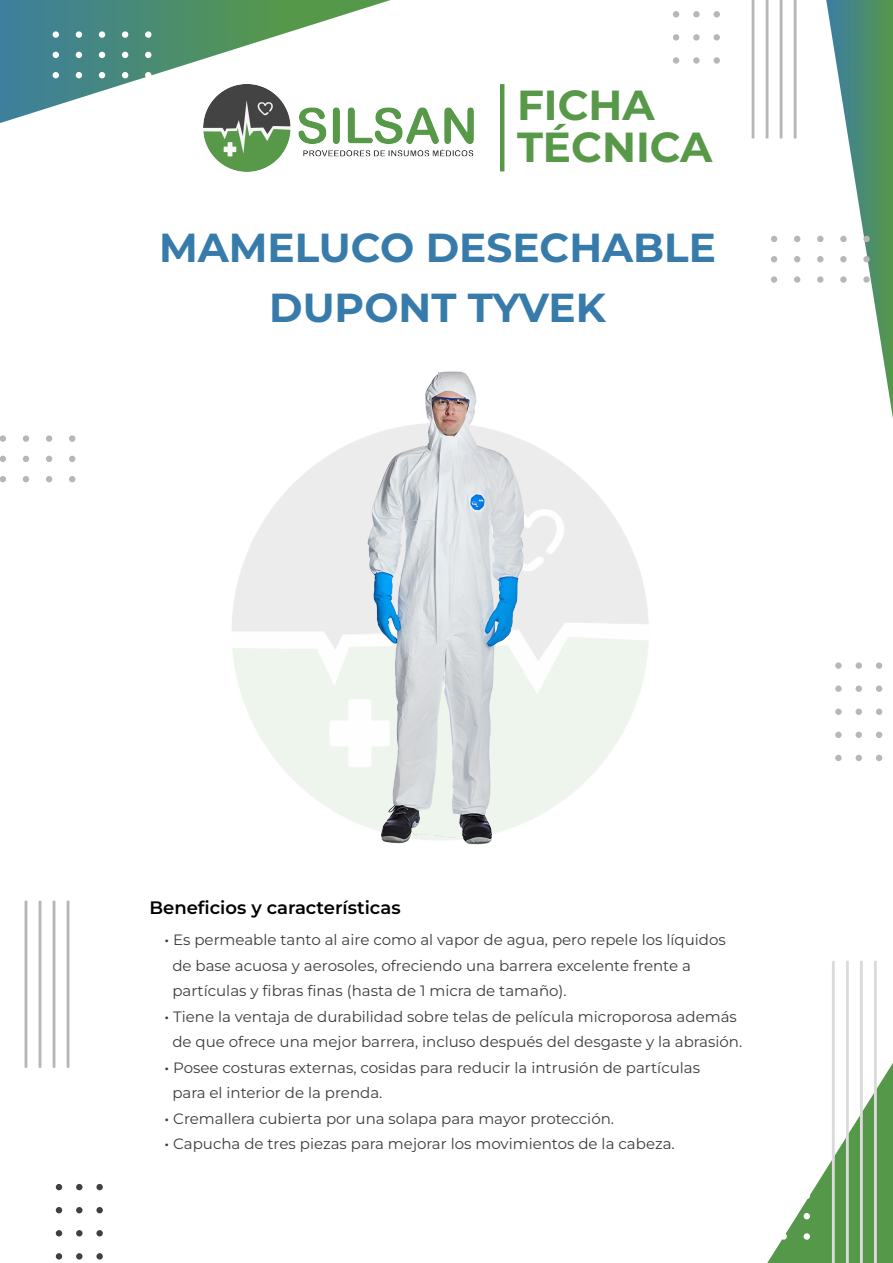
<style>
.page{position:relative;width:893px;height:1263px;background:#fff}
.page>*{position:absolute;margin:0;border:0;box-sizing:border-box;transform-origin:0 0}
.t1{font:700 42px/42px "Montserrat";color:#579949}
.t2{font:700 40.5px/60px "Montserrat";color:#377bab;text-align:center}
.t3{font:600 18px "Montserrat";color:#000}
.t4{font:15px/25.5px "Montserrat";color:#3c3c3b}
.s1{font-weight:500}
</style>
<div class="page">
<svg style="left:0;top:0;width:391px;height:123px"></svg>
<svg style="left:67px;top:900px;width:2px;height:168px"></svg>
<svg style="left:53px;top:900px;width:2px;height:168px"></svg>
<svg style="left:39px;top:900px;width:2px;height:168px"></svg>
<svg style="left:25px;top:900px;width:2px;height:168px"></svg>
<svg style="left:794px;top:0;width:2px;height:139px"></svg>
<svg style="left:780px;top:0;width:2px;height:139px"></svg>
<svg style="left:766px;top:0;width:2px;height:139px"></svg>
<svg style="left:752px;top:0;width:2px;height:139px"></svg>
<div style="left:53px;top:31px;width:6px;height:7px;background:#fff;border-radius:50%"></div>
<div style="left:76px;top:31px;width:6px;height:7px;background:#fff;border-radius:50%"></div>
<div style="left:99px;top:31px;width:6px;height:7px;background:#fff;border-radius:50%"></div>
<div style="left:122px;top:31px;width:6px;height:7px;background:#fff;border-radius:50%"></div>
<div style="left:145px;top:31px;width:6px;height:7px;background:#fff;border-radius:50%"></div>
<svg style="left:53px;top:52px;width:6px;height:6px"></svg>
<svg style="left:76px;top:52px;width:6px;height:6px"></svg>
<svg style="left:99px;top:52px;width:6px;height:6px"></svg>
<svg style="left:122px;top:52px;width:6px;height:6px"></svg>
<svg style="left:145px;top:52px;width:6px;height:6px"></svg>
<svg style="left:53px;top:72px;width:6px;height:6px"></svg>
<svg style="left:76px;top:72px;width:6px;height:6px"></svg>
<svg style="left:99px;top:72px;width:6px;height:6px"></svg>
<svg style="left:122px;top:72px;width:6px;height:6px"></svg>
<svg style="left:145px;top:72px;width:6px;height:6px"></svg>
<svg style="left:767px;top:960px;width:126px;height:303px"></svg>
<div style="left:780px;top:1233px;width:7px;height:7px;background:#fff;border-radius:50%"></div>
<div style="left:804px;top:1233px;width:6px;height:7px;background:#fff;border-radius:50%"></div>
<svg style="left:771px;top:236px;width:6px;height:6px"></svg>
<svg style="left:794px;top:236px;width:6px;height:6px"></svg>
<svg style="left:771px;top:256px;width:6px;height:6px"></svg>
<svg style="left:794px;top:256px;width:6px;height:6px"></svg>
<svg style="left:817px;top:0;width:76px;height:419px"></svg>
<div style="left:840px;top:256px;width:7px;height:6px;background:#b8b7b7;border-radius:50%"></div>
<div style="left:863px;top:256px;width:7px;height:6px;background:#b8b7b7;border-radius:50%"></div>
<div style="left:771px;top:276px;width:6px;height:7px;background:#b8b7b7;border-radius:50%"></div>
<div style="left:794px;top:276px;width:6px;height:7px;background:#b8b7b7;border-radius:50%"></div>
<div style="left:817px;top:276px;width:6px;height:7px;background:#b8b7b7;border-radius:50%"></div>
<div style="left:840px;top:276px;width:7px;height:7px;background:#b8b7b7;border-radius:50%"></div>
<div style="left:863px;top:276px;width:7px;height:7px;background:#b8b7b7;border-radius:50%"></div>
<div style="left:713px;top:11px;width:7px;height:6px;background:#b8b7b7;border-radius:50%"></div>
<div style="left:713px;top:34px;width:7px;height:7px;background:#b8b7b7;border-radius:50%"></div>
<div style="left:713px;top:57px;width:7px;height:7px;background:#b8b7b7;border-radius:50%"></div>
<div style="left:693px;top:11px;width:7px;height:6px;background:#b8b7b7;border-radius:50%"></div>
<div style="left:693px;top:34px;width:7px;height:7px;background:#b8b7b7;border-radius:50%"></div>
<div style="left:693px;top:57px;width:7px;height:7px;background:#b8b7b7;border-radius:50%"></div>
<svg style="left:673px;top:11px;width:6px;height:6px"></svg>
<div style="left:673px;top:34px;width:6px;height:7px;background:#b8b7b7;border-radius:50%"></div>
<div style="left:673px;top:57px;width:6px;height:7px;background:#b8b7b7;border-radius:50%"></div>
<div style="left:0;top:435px;width:6px;height:7px;background:#b8b7b7;border-radius:50%"></div>
<div style="left:23px;top:435px;width:6px;height:7px;background:#b8b7b7;border-radius:50%"></div>
<div style="left:46px;top:435px;width:6px;height:7px;background:#b8b7b7;border-radius:50%"></div>
<div style="left:69px;top:435px;width:6px;height:7px;background:#b8b7b7;border-radius:50%"></div>
<svg style="left:0;top:456px;width:6px;height:6px"></svg>
<svg style="left:23px;top:456px;width:6px;height:6px"></svg>
<svg style="left:46px;top:456px;width:6px;height:6px"></svg>
<svg style="left:69px;top:456px;width:6px;height:6px"></svg>
<svg style="left:0;top:476px;width:6px;height:6px"></svg>
<svg style="left:23px;top:476px;width:6px;height:6px"></svg>
<svg style="left:46px;top:476px;width:6px;height:6px"></svg>
<svg style="left:69px;top:476px;width:6px;height:6px"></svg>
<div style="left:876px;top:662px;width:6px;height:7px;background:#b8b7b7;border-radius:50%"></div>
<div style="left:876px;top:685px;width:6px;height:7px;background:#b8b7b7;border-radius:50%"></div>
<div style="left:876px;top:708px;width:6px;height:7px;background:#b8b7b7;border-radius:50%"></div>
<svg style="left:876px;top:732px;width:6px;height:6px"></svg>
<svg style="left:876px;top:755px;width:6px;height:6px"></svg>
<div style="left:856px;top:662px;width:6px;height:7px;background:#b8b7b7;border-radius:50%"></div>
<div style="left:856px;top:685px;width:6px;height:7px;background:#b8b7b7;border-radius:50%"></div>
<div style="left:856px;top:708px;width:6px;height:7px;background:#b8b7b7;border-radius:50%"></div>
<svg style="left:856px;top:732px;width:6px;height:6px"></svg>
<svg style="left:856px;top:755px;width:6px;height:6px"></svg>
<div style="left:835px;top:662px;width:7px;height:7px;background:#b8b7b7;border-radius:50%"></div>
<div style="left:835px;top:685px;width:7px;height:7px;background:#b8b7b7;border-radius:50%"></div>
<div style="left:835px;top:708px;width:7px;height:7px;background:#b8b7b7;border-radius:50%"></div>
<div style="left:835px;top:732px;width:7px;height:6px;background:#b8b7b7;border-radius:50%"></div>
<div style="left:835px;top:755px;width:7px;height:6px;background:#b8b7b7;border-radius:50%"></div>
<div style="left:96px;top:1184px;width:7px;height:6px;background:#404040;border-radius:50%"></div>
<div style="left:96px;top:1207px;width:7px;height:6px;background:#404040;border-radius:50%"></div>
<div style="left:96px;top:1230px;width:7px;height:6px;background:#404040;border-radius:50%"></div>
<div style="left:96px;top:1253px;width:7px;height:6px;background:#404040;border-radius:50%"></div>
<div style="left:76px;top:1184px;width:7px;height:6px;background:#404040;border-radius:50%"></div>
<div style="left:76px;top:1207px;width:7px;height:6px;background:#404040;border-radius:50%"></div>
<div style="left:76px;top:1230px;width:7px;height:6px;background:#404040;border-radius:50%"></div>
<div style="left:76px;top:1253px;width:7px;height:6px;background:#404040;border-radius:50%"></div>
<svg style="left:56px;top:1184px;width:6px;height:6px"></svg>
<svg style="left:56px;top:1207px;width:6px;height:6px"></svg>
<svg style="left:56px;top:1230px;width:6px;height:6px"></svg>
<svg style="left:56px;top:1253px;width:6px;height:6px"></svg>
<img style="left:204px;top:84px;width:270px;height:87px">
<hr style="left:500px;top:84px;width:4px;height:87px;background:#579949">
<img style="left:304px;top:371px;width:299px;height:474px">
<h1 class="t1" style="left:517px;top:83px;width:197px">FICHA<br>TÉCNICA</h1>
<h2 class="t2" style="left:159px;top:216px;width:558px">MAMELUCO DESECHABLE<br>DUPONT TYVEK</h2>
<p class="t3" style="left:149px;top:895px;width:253px">Beneficios y características</p>
<p class="t4" style="left:172px;top:927px;width:555px;text-indent:-8px"><span class="s1">•</span> Es permeable tanto al aire como al vapor de agua, pero repele los líquidos de base acuosa y aerosoles, ofreciendo una barrera excelente frente a partículas y fibras finas (hasta de 1 micra de tamaño).</p>
<p class="t4" style="left:164px;top:1003px;width:579px;text-align:center"><span class="s1">•</span> Tiene la ventaja de durabilidad sobre telas de película microporosa además de que ofrece una mejor barrera, incluso después del desgaste y la abrasión.</p>
<p class="t4" style="left:172px;top:1054px;width:529px;text-indent:-8px"><span class="s1">•</span> Posee costuras externas, cosidas para reducir la intrusión de partículas para el interior de la prenda.</p>
<p class="t4" style="left:164px;top:1105px;width:451px"><span class="s1">•</span> Cremallera cubierta por una solapa para mayor protección.</p>
<p class="t4" style="left:164px;top:1131px;width:512px"><span class="s1">•</span> Capucha de tres piezas para mejorar los movimientos de la cabeza.</p>
</div>
